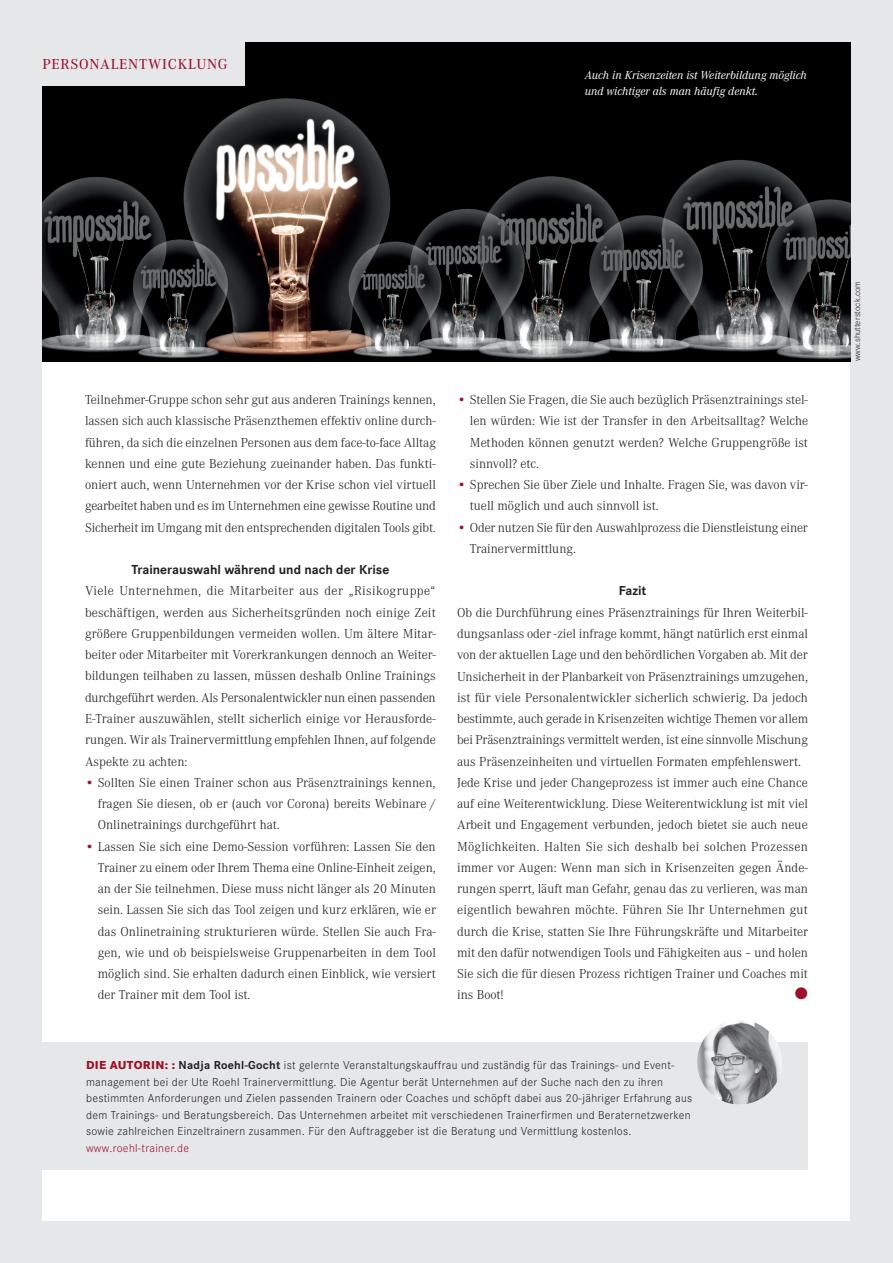
<style>
.page{position:relative;width:893px;height:1263px;background:#e6e7e9}
.page>*{position:absolute;margin:0;border:0;box-sizing:border-box;transform-origin:0 0}
.t1{font:16.5px "Zapf Dingbats";color:#9c1129}
.t2{font:500 15px "Corporate A";letter-spacing:.05em;color:#9c1129}
.t3{font:300 13.5px/21.3px "Corporate A";color:#231f20;text-align:justify}
.t4{font:700 13.5px "Corporate S";color:#231f20}
.t5{font:300 12px/16.5px "Corporate S";letter-spacing:.025em;color:#231f20}
.t6{font:italic 12px/16.5px "Corporate A";color:#fff}
.t7{font:300 12px "Corporate S";letter-spacing:.025em;color:#9c1129}
.t8{font:800 12px "Corporate S";color:#9c1129}
.t9{font:300 9px "Corporate S";color:#231f20}
.s1{font-weight:700;color:#9c1129}
.s2{font-weight:800;color:#9c1129}
.s3{font-weight:700}
</style>
<div class="page">
<div style="left:43px;top:43px;width:807px;height:1177px;background:#fff"></div>
<img style="left:43px;top:43px;width:807px;height:318px">
<div style="left:21px;top:1042px;width:787px;height:127px;background:#e6e7e9"></div>
<img style="left:697px;top:1020px;width:85px;height:84px;border-radius:42px">
<div style="left:0;top:0;width:244px;height:85px;background:#e6e7e9"></div>
<p class="t2" style="left:43px;top:55px;width:187px">PERSONALENTWICKLUNG</p>
<p class="t6" style="left:585px;top:66px;width:224px">Auch in Krisenzeiten ist Weiterbildung möglich und wichtiger als man häufig denkt.</p>
<p class="t3" style="left:85px;top:389px;width:352px">Teilnehmer-Gruppe schon sehr gut aus anderen Trainings kennen, lassen sich auch klassische Präsenzthemen effektiv online durch&shy;führen, da sich die einzelnen Personen aus dem face-to-face Alltag kennen und eine gute Beziehung zueinander haben. Das funkti&shy;oniert auch, wenn Unternehmen vor der Krise schon viel virtuell gearbeitet haben und es im Unternehmen eine gewisse Routine und Sicherheit im Umgang mit den entsprechenden digitalen Tools gibt.</p>
<p class="t4" style="left:131px;top:562px;width:260px">Trainerauswahl während und nach der Krise</p>
<p class="t3" style="left:85px;top:581px;width:352px">Viele Unternehmen, die Mitarbeiter aus der „Risikogruppe“ beschäftigen, werden aus Sicherheitsgründen noch einige Zeit größere Gruppenbildungen vermeiden wollen. Um ältere Mitar&shy;beiter oder Mitarbeiter mit Vorerkrankungen dennoch an Weiter&shy;bildungen teilhaben zu lassen, müssen deshalb Online Trainings durchgeführt werden. Als Personalentwickler nun einen passenden E-Trainer auszuwählen, stellt sicherlich einige vor Herausforde&shy;rungen. Wir als Trainervermittlung empfehlen Ihnen, auf folgende Aspekte zu achten:</p>
<p class="t3" style="left:98px;top:772px;width:340px;text-indent:-13px"><span class="s1">•</span> Sollten Sie einen Trainer schon aus Präsenztrainings kennen, fragen Sie diesen, ob er (auch vor Corona) bereits Webinare / Onlinetrainings durchgeführt hat.</p>
<p class="t3" style="left:98px;top:836px;width:340px;text-indent:-13px"><span class="s1">•</span> Lassen Sie sich eine Demo-Session vorführen: Lassen Sie den Trainer zu einem oder Ihrem Thema eine Online-Einheit zeigen, an der Sie teilnehmen. Diese muss nicht länger als 20 Minuten sein. Lassen Sie sich das Tool zeigen und kurz erklären, wie er das Onlinetraining strukturieren würde. Stellen Sie auch Fra&shy;gen, wie und ob beispielsweise Gruppenarbeiten in dem Tool möglich sind. Sie erhalten dadurch einen Einblick, wie versiert der Trainer mit dem Tool ist.</p>
<p class="t3" style="left:470px;top:389px;width:340px;text-indent:-13px"><span class="s1">•</span> Stellen Sie Fragen, die Sie auch bezüglich Präsenztrainings stel&shy;len würden: Wie ist der Transfer in den Arbeitsalltag? Welche Methoden können genutzt werden? Welche Gruppengröße ist sinnvoll? etc.</p>
<p class="t3" style="left:470px;top:474px;width:340px;text-indent:-13px"><span class="s1">•</span> Sprechen Sie über Ziele und Inhalte. Fragen Sie, was davon vir&shy;tuell möglich und auch sinnvoll ist.</p>
<p class="t3" style="left:470px;top:517px;width:339px;text-indent:-13px"><span class="s1">•</span> Oder nutzen Sie für den Auswahlprozess die Dienstleistung einer<br>Trainervermittlung.</p>
<p class="t4" style="left:619px;top:583px;width:29px">Fazit</p>
<p class="t3" style="left:457px;top:602px;width:353px;text-align:left">Ob die Durchführung eines Präsenztrainings für Ihren Weiterbil&shy;dungsanlass oder -ziel infrage kommt, hängt natürlich erst einmal von der aktuellen Lage und den behördlichen Vorgaben ab. Mit der Unsicherheit in der Planbarkeit von Präsenztrainings umzugehen, ist für viele Personalentwickler sicherlich schwierig. Da jedoch bestimmte, auch gerade in Krisenzeiten wichtige Themen vor allem bei Präsenztrainings vermittelt werden, ist eine sinnvolle Mischung aus Präsenzeinheiten und virtuellen Formaten empfehlenswert.<br>Jede Krise und jeder Changeprozess ist immer auch eine Chance auf eine Weiterentwicklung. Diese Weiterentwicklung ist mit viel Arbeit und Engagement verbunden, jedoch bietet sie auch neue Möglichkeiten. Halten Sie sich deshalb bei solchen Prozessen immer vor Augen: Wenn man sich in Krisenzeiten gegen Ände&shy;rungen sperrt, läuft man Gefahr, genau das zu verlieren, was man eigentlich bewahren möchte. Führen Sie Ihr Unternehmen gut durch die Krise, statten Sie Ihre Führungskräfte und Mitarbeiter mit den dafür notwendigen Tools und Fähigkeiten aus – und holen Sie sich die für diesen Prozess richtigen Trainer und Coaches mit ins Boot!</p>
<p class="t1" style="left:795px;top:986px;width:15px">●</p>
<p class="t8" style="left:86px;top:1058px;width:33px">DIE AUTORIN</p>
<p class="t5" style="left:86px;top:1057px;width:608px;text-indent:79px"><span class="s2">: :</span> <span class="s3">Nadja Roehl-Gocht</span> ist gelernte Veranstaltungskauffrau und zuständig für das Trainings- und Event&shy;management bei der Ute Roehl Trainervermittlung. Die Agentur berät Unternehmen auf der Suche nach den zu ihren bestimmten Anforderungen und Zielen passenden Trainern oder Coaches und schöpft dabei aus 20-jähriger Erfahrung aus dem Trainings- und Beratungsbereich. Das Unternehmen arbeitet mit verschiedenen Trainerfirmen und Beraternetzwerken sowie zahlreichen Einzeltrainern zusammen. Für den Auftraggeber ist die Beratung und Vermittlung kostenlos.</p>
<p class="t7" style="left:86px;top:1141px;width:104px">www.roehl-trainer.de</p>
<p class="t9" style="left:852px;top:361px;width:82px;rotate:-90deg">www.shutterstock.com</p>
</div>
